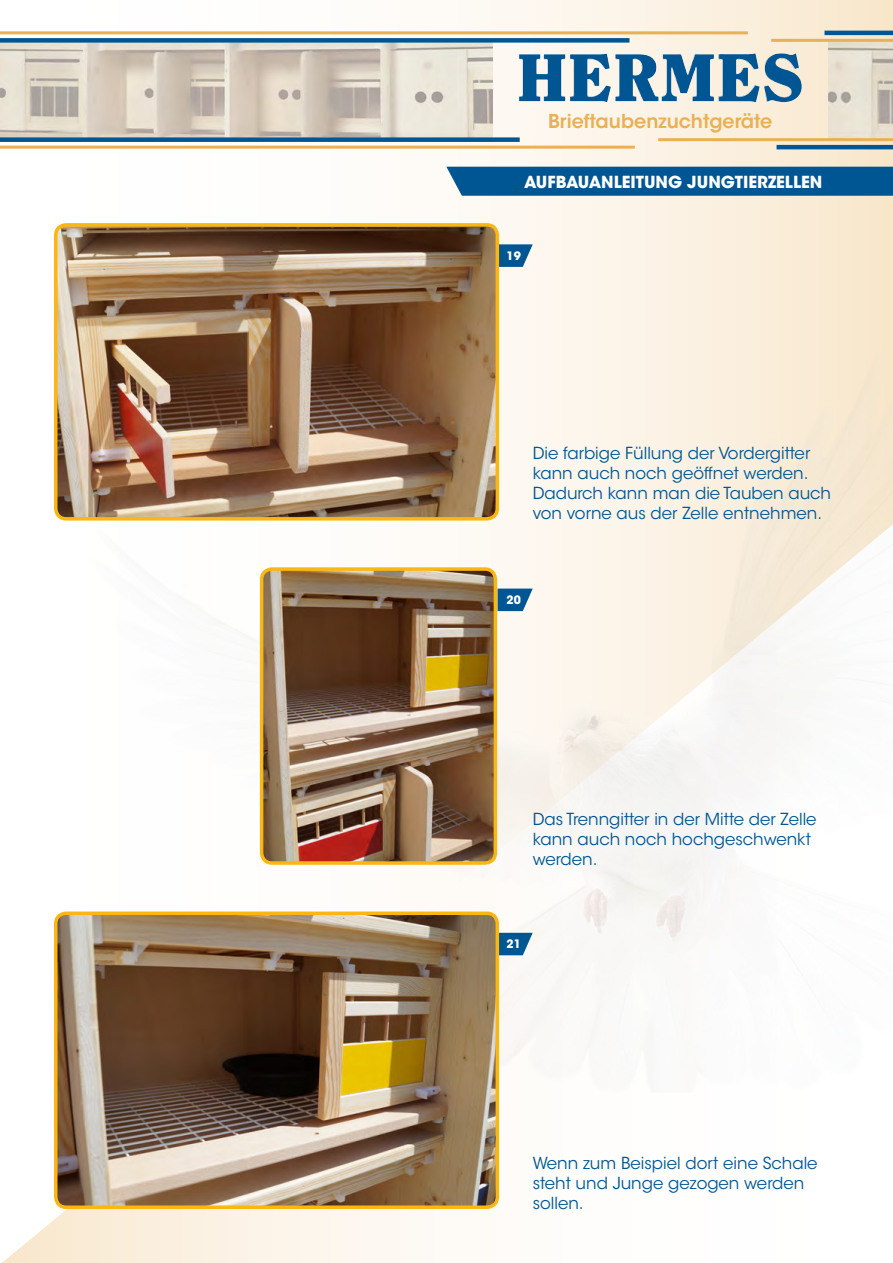
<style>
.page{position:relative;width:893px;height:1263px;background:#fff}
.page>*{position:absolute;margin:0;border:0;box-sizing:border-box;transform-origin:0 0}
.t1{font:600 19.05px "ITC Avant Garde Std";color:#e9b054}
.t2{font:16.5px/19.8px "ITC Avant Garde Std";color:#005693}
.t3{font:700 16.5px "ITC Avant Garde Std";color:#fff}
.t4{font:700 11.55px "ITC Avant Garde Std";color:#fff}
</style>
<div class="page">
<svg style="left:0;top:0;width:893px;height:268px"></svg>
<svg style="left:2px;top:1093px;width:498px;height:170px"></svg>
<img style="left:0;top:43px;width:492px;height:94px">
<img style="left:828px;top:42px;width:65px;height:96px">
<img style="left:569px;top:53px;width:233px;height:50px">
<div style="left:0;top:38px;width:629px;height:5px;background:#005693"></div>
<hr style="left:776px;top:145px;width:117px;height:4px;background:#005693">
<hr style="left:0;top:31px;width:748px;height:3px;background:#e9b054">
<hr style="left:658px;top:138px;width:235px;height:3px;background:#e9b054">
<hr style="left:771px;top:39px;width:122px;height:3px;background:#e9b054">
<hr style="left:0;top:146px;width:635px;height:3px;background:#e9b054">
<hr style="left:824px;top:31px;width:69px;height:4px;background:#005693">
<div style="left:0;top:137px;width:520px;height:5px;background:#005693"></div>
<svg style="left:497px;top:589px;width:36px;height:22px"></svg>
<svg style="left:499px;top:933px;width:34px;height:22px"></svg>
<img style="left:264px;top:569px;width:231px;height:294px">
<div style="left:260px;top:567px;width:237px;height:298px;border:3px solid #fab712;border-radius:10px"></div>
<img style="left:56px;top:913px;width:441px;height:294px">
<div style="left:54px;top:911px;width:445px;height:298px;border:3px solid #fab712;border-radius:10px"></div>
<div style="left:446px;top:167px;width:447px;height:29px;background:#005693"></div>
<svg style="left:499px;top:244px;width:34px;height:23px"></svg>
<img style="left:56px;top:225px;width:441px;height:294px">
<div style="left:54px;top:223px;width:445px;height:298px;border:3px solid #fab712;border-radius:10px"></div>
<p class="t1" style="left:548px;top:109px;width:226px">Brieftaubenzuchtgeräte</p>
<p class="t3" style="left:524px;top:172px;width:300px">AUFBAUANLEITUNG JUNGTIERZELLEN</p>
<p class="t4" style="left:507px;top:248px;width:16px">19</p>
<p class="t2" style="left:533px;top:444px;width:300px">Die farbige Füllung der Vordergitter kann auch noch geöffnet werden.<br>Dadurch kann man die Tauben auch von vorne aus der Zelle entnehmen.</p>
<p class="t4" style="left:507px;top:592px;width:16px">20</p>
<p class="t2" style="left:533px;top:809px;width:285px">Das Trenngitter in der Mitte der Zelle kann auch noch hochgeschwenkt werden.</p>
<p class="t4" style="left:507px;top:936px;width:16px">21</p>
<p class="t2" style="left:533px;top:1154px;width:286px">Wenn zum Beispiel dort eine Schale steht und Junge gezogen werden sollen.</p>
</div>
